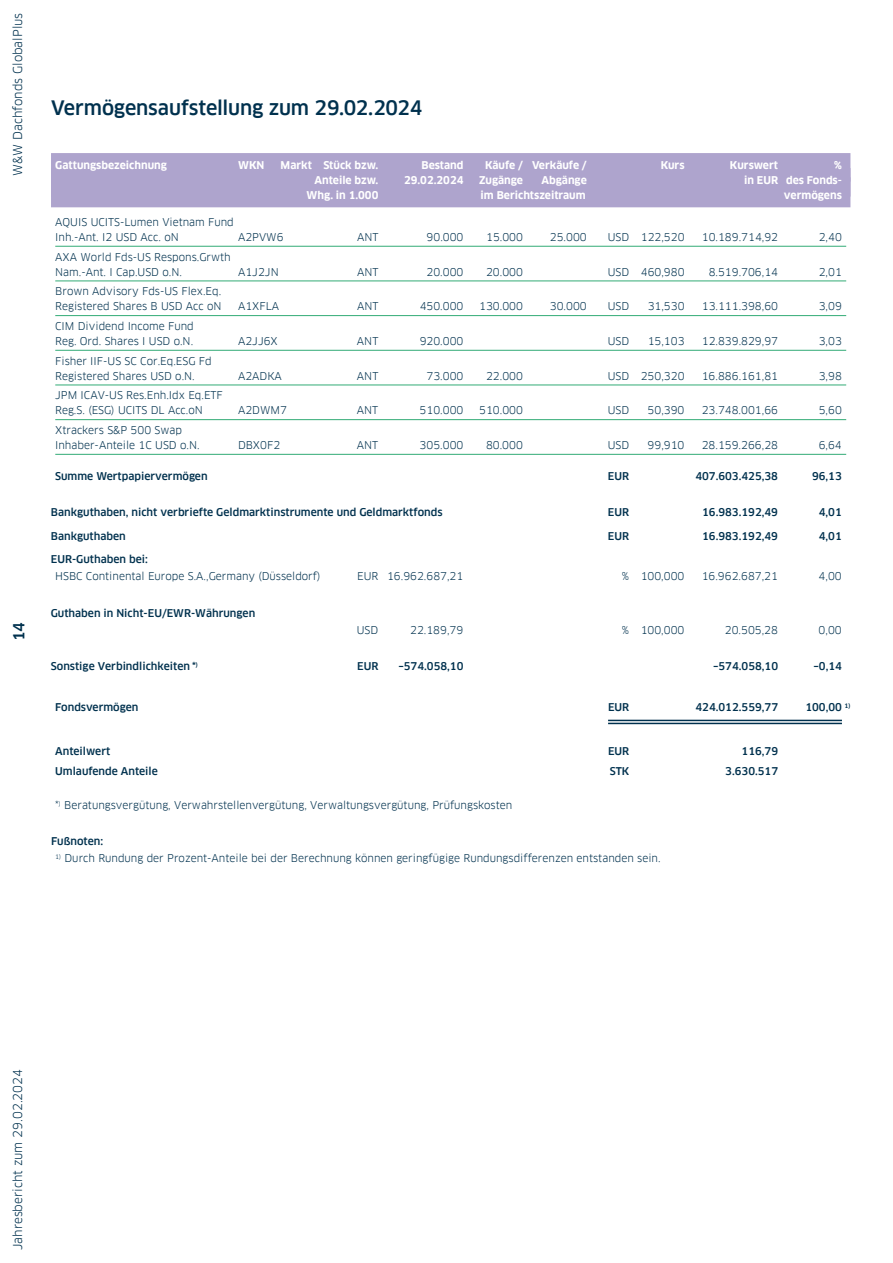
<style>
.page{position:relative;width:893px;height:1263px;background:#fff}
.page>*{position:absolute;margin:0;border:0;box-sizing:border-box;transform-origin:0 0}
.t1{font:500 19.5px "Clanfor LBBW";letter-spacing:-.01em;color:#00314e}
.t2{font:500 15px "Clanfor LBBW";color:#00314e}
.t3{font:12px "Clanfor LBBW";color:#00314e}
.t4{font:10.5px/15px "Clanfor LBBW";color:#00314e}
.t5{font:500 10.5px "Clanfor LBBW";color:#00314e}
.t6{font:700 10.5px "Clanfor LBBW";color:#fff}
</style>
<div class="page">
<div style="left:51px;top:153px;width:799px;height:29px;background:#aea4cd"></div>
<div style="left:51px;top:177px;width:799px;height:30px;background:#aea4cd"></div>
<hr style="left:55px;top:246px;width:791px;height:1px;background:#32ab76">
<hr style="left:55px;top:281px;width:791px;height:1px;background:#32ab76">
<hr style="left:55px;top:315px;width:791px;height:1px;background:#32ab76">
<hr style="left:55px;top:350px;width:791px;height:1px;background:#32ab76">
<hr style="left:55px;top:385px;width:791px;height:1px;background:#32ab76">
<hr style="left:55px;top:419px;width:791px;height:1px;background:#32ab76">
<hr style="left:55px;top:454px;width:791px;height:1px;background:#32ab76">
<hr style="left:608px;top:720px;width:234px;height:1px;background:#00314e">
<hr style="left:608px;top:723px;width:234px;height:1px;background:#00314e">
<p class="t3" style="left:11px;top:176px;width:164px;rotate:-90deg">W&amp;W Dachfonds GlobalPlus</p>
<h2 class="t2" style="left:10px;top:641px;width:21px;rotate:-90deg">14</h2>
<h1 class="t1" style="left:51px;top:96px;width:373px">Vermögensaufstellung zum 29.02.2024</h1>
<p class="t6" style="left:55px;top:159px;width:113px">Gattungsbezeichnung</p>
<p class="t6" style="left:238px;top:159px;width:28px">WKN</p>
<p class="t6" style="left:281px;top:159px;width:99px">Markt Stück bzw.</p>
<p class="t6" style="left:422px;top:159px;width:43px">Bestand</p>
<p class="t6" style="left:485px;top:159px;width:103px">Käufe / Verkäufe /</p>
<p class="t6" style="left:661px;top:159px;width:25px">Kurs</p>
<p class="t6" style="left:730px;top:159px;width:50px">Kurswert</p>
<p class="t6" style="left:834px;top:159px;width:9px">%</p>
<p class="t6" style="left:314px;top:174px;width:66px">Anteile bzw.</p>
<p class="t6" style="left:404px;top:174px;width:61px">29.02.2024</p>
<p class="t6" style="left:479px;top:174px;width:45px">Zugänge</p>
<p class="t6" style="left:541px;top:174px;width:47px">Abgänge</p>
<p class="t6" style="left:744px;top:174px;width:99px">in EUR des Fonds-</p>
<p class="t6" style="left:306px;top:189px;width:73px">Whg. in 1.000</p>
<p class="t6" style="left:481px;top:189px;width:107px">im Berichtszeitraum</p>
<p class="t6" style="left:784px;top:189px;width:60px">vermögens</p>
<p class="t4" style="left:55px;top:215px;width:180px">AQUIS UCITS-Lumen Vietnam Fund<br>Inh.-Ant. I2 USD Acc. oN</p>
<p class="t4" style="left:238px;top:230px;width:47px">A2PVW6</p>
<p class="t4" style="left:357px;top:230px;width:23px">ANT</p>
<p class="t4" style="left:427px;top:230px;width:38px">90.000</p>
<p class="t4" style="left:486px;top:230px;width:38px">15.000</p>
<p class="t4" style="left:550px;top:230px;width:38px">25.000</p>
<p class="t4" style="left:608px;top:230px;width:78px">USD 122,520</p>
<p class="t4" style="left:702px;top:230px;width:78px">10.189.714,92</p>
<p class="t4" style="left:819px;top:230px;width:25px">2,40</p>
<p class="t4" style="left:55px;top:249px;width:177px">AXA World Fds-US Respons.Grwth<br>Nam.-Ant. I Cap.USD o.N.</p>
<p class="t4" style="left:55px;top:284px;width:168px">Brown Advisory Fds-US Flex.Eq.<br>Registered Shares B USD Acc oN</p>
<p class="t4" style="left:55px;top:319px;width:140px">CIM Dividend Income Fund<br>Reg. Ord. Shares I USD o.N.</p>
<p class="t4" style="left:55px;top:353px;width:158px">Fisher IIF-US SC Cor.Eq.ESG Fd<br>Registered Shares USD o.N.</p>
<p class="t4" style="left:55px;top:388px;width:169px">JPM ICAV-US Res.Enh.Idx Eq.ETF<br>Reg.S. (ESG) UCITS DL Acc.oN</p>
<p class="t4" style="left:55px;top:423px;width:146px">Xtrackers S&amp;P 500 Swap<br>Inhaber-Anteile 1C USD o.N.</p>
<p class="t4" style="left:238px;top:264px;width:42px">A1J2JN</p>
<p class="t4" style="left:357px;top:264px;width:23px">ANT</p>
<p class="t4" style="left:427px;top:264px;width:38px">20.000</p>
<p class="t4" style="left:486px;top:264px;width:38px">20.000</p>
<p class="t4" style="left:608px;top:264px;width:78px">USD 460,980</p>
<p class="t4" style="left:709px;top:264px;width:71px">8.519.706,14</p>
<p class="t4" style="left:819px;top:264px;width:25px">2,01</p>
<p class="t4" style="left:238px;top:299px;width:43px">A1XFLA</p>
<p class="t4" style="left:357px;top:299px;width:23px">ANT</p>
<p class="t4" style="left:420px;top:299px;width:45px">450.000</p>
<p class="t4" style="left:479px;top:299px;width:45px">130.000</p>
<p class="t4" style="left:550px;top:299px;width:38px">30.000</p>
<p class="t4" style="left:608px;top:299px;width:23px">USD</p>
<p class="t4" style="left:648px;top:299px;width:38px">31,530</p>
<p class="t4" style="left:702px;top:299px;width:78px">13.111.398,60</p>
<p class="t4" style="left:819px;top:299px;width:25px">3,09</p>
<p class="t4" style="left:238px;top:334px;width:41px">A2JJ6X</p>
<p class="t4" style="left:357px;top:334px;width:23px">ANT</p>
<p class="t4" style="left:420px;top:334px;width:45px">920.000</p>
<p class="t4" style="left:608px;top:334px;width:23px">USD</p>
<p class="t4" style="left:648px;top:334px;width:38px">15,103</p>
<p class="t4" style="left:702px;top:334px;width:78px">12.839.829,97</p>
<p class="t4" style="left:819px;top:334px;width:25px">3,03</p>
<p class="t4" style="left:238px;top:368px;width:45px">A2ADKA</p>
<p class="t4" style="left:357px;top:368px;width:23px">ANT</p>
<p class="t4" style="left:427px;top:368px;width:38px">73.000</p>
<p class="t4" style="left:486px;top:368px;width:38px">22.000</p>
<p class="t4" style="left:608px;top:368px;width:78px">USD 250,320</p>
<p class="t4" style="left:702px;top:368px;width:78px">16.886.161,81</p>
<p class="t4" style="left:819px;top:368px;width:25px">3,98</p>
<p class="t4" style="left:238px;top:403px;width:50px">A2DWM7</p>
<p class="t4" style="left:357px;top:403px;width:23px">ANT</p>
<p class="t4" style="left:420px;top:403px;width:45px">510.000</p>
<p class="t4" style="left:479px;top:403px;width:45px">510.000</p>
<p class="t4" style="left:608px;top:403px;width:23px">USD</p>
<p class="t4" style="left:648px;top:403px;width:38px">50,390</p>
<p class="t4" style="left:702px;top:403px;width:78px">23.748.001,66</p>
<p class="t4" style="left:819px;top:403px;width:25px">5,60</p>
<p class="t4" style="left:238px;top:438px;width:44px">DBX0F2</p>
<p class="t4" style="left:357px;top:438px;width:23px">ANT</p>
<p class="t4" style="left:420px;top:438px;width:45px">305.000</p>
<p class="t4" style="left:486px;top:438px;width:38px">80.000</p>
<p class="t4" style="left:608px;top:438px;width:23px">USD</p>
<p class="t4" style="left:648px;top:438px;width:38px">99,910</p>
<p class="t4" style="left:702px;top:438px;width:78px">28.159.266,28</p>
<p class="t4" style="left:819px;top:438px;width:25px">6,64</p>
<p class="t5" style="left:55px;top:470px;width:154px">Summe Wertpapiervermögen</p>
<p class="t5" style="left:608px;top:470px;width:23px">EUR</p>
<p class="t5" style="left:695px;top:470px;width:84px">407.603.425,38</p>
<p class="t5" style="left:812px;top:470px;width:31px">96,13</p>
<p class="t5" style="left:51px;top:506px;width:393px">Bankguthaben, nicht verbriefte Geldmarktinstrumente und Geldmarktfonds</p>
<p class="t5" style="left:608px;top:506px;width:23px">EUR</p>
<p class="t5" style="left:702px;top:506px;width:77px">16.983.192,49</p>
<p class="t5" style="left:819px;top:506px;width:25px">4,01</p>
<p class="t5" style="left:51px;top:530px;width:76px">Bankguthaben</p>
<p class="t5" style="left:608px;top:530px;width:23px">EUR</p>
<p class="t5" style="left:702px;top:530px;width:77px">16.983.192,49</p>
<p class="t5" style="left:819px;top:530px;width:25px">4,01</p>
<p class="t5" style="left:51px;top:553px;width:98px">EUR-Guthaben bei:</p>
<p class="t4" style="left:55px;top:569px;width:267px">HSBC Continental Europe S.A.,Germany (Düsseldorf)</p>
<p class="t4" style="left:357px;top:569px;width:108px">EUR 16.962.687,21</p>
<p class="t4" style="left:622px;top:569px;width:64px">% 100,000</p>
<p class="t4" style="left:702px;top:569px;width:78px">16.962.687,21</p>
<p class="t4" style="left:819px;top:569px;width:25px">4,00</p>
<p class="t5" style="left:51px;top:607px;width:206px">Guthaben in Nicht-EU/EWR-Währungen</p>
<p class="t4" style="left:357px;top:623px;width:23px">USD</p>
<p class="t4" style="left:410px;top:623px;width:55px">22.189,79</p>
<p class="t4" style="left:622px;top:623px;width:64px">% 100,000</p>
<p class="t4" style="left:725px;top:623px;width:55px">20.505,28</p>
<p class="t4" style="left:819px;top:623px;width:25px">0,00</p>
<p class="t5" style="left:51px;top:660px;width:149px">Sonstige Verbindlichkeiten *<sup>)</sup></p>
<p class="t5" style="left:357px;top:660px;width:23px">EUR</p>
<p class="t5" style="left:398px;top:660px;width:67px">–574.058,10</p>
<p class="t5" style="left:713px;top:660px;width:67px">–574.058,10</p>
<p class="t5" style="left:813px;top:660px;width:30px">–0,14</p>
<p class="t5" style="left:55px;top:701px;width:85px">Fondsvermögen</p>
<p class="t5" style="left:608px;top:701px;width:23px">EUR</p>
<p class="t5" style="left:695px;top:701px;width:84px">424.012.559,77</p>
<p class="t5" style="left:805px;top:701px;width:47px">100,00 <sup>1)</sup></p>
<p class="t5" style="left:55px;top:745px;width:56px">Anteilwert</p>
<p class="t5" style="left:608px;top:745px;width:23px">EUR</p>
<p class="t5" style="left:742px;top:745px;width:38px">116,79</p>
<p class="t5" style="left:55px;top:765px;width:104px">Umlaufende Anteile</p>
<p class="t5" style="left:610px;top:765px;width:21px">STK</p>
<p class="t5" style="left:725px;top:765px;width:54px">3.630.517</p>
<p class="t4" style="left:55px;top:798px;width:458px">*<sup>)</sup> Beratungsvergütung, Verwahrstellenvergütung, Verwaltungsvergütung, Prüfungskosten</p>
<p class="t5" style="left:51px;top:835px;width:54px">Fußnoten:</p>
<p class="t4" style="left:55px;top:851px;width:607px"><sup>1)</sup> Durch Rundung der Prozent-Anteile bei der Berechnung können geringfügige Rundungsdifferenzen entstanden sein.</p>
<p class="t3" style="left:11px;top:1250px;width:183px;rotate:-90deg">Jahresbericht zum 29.02.2024</p>
</div>
